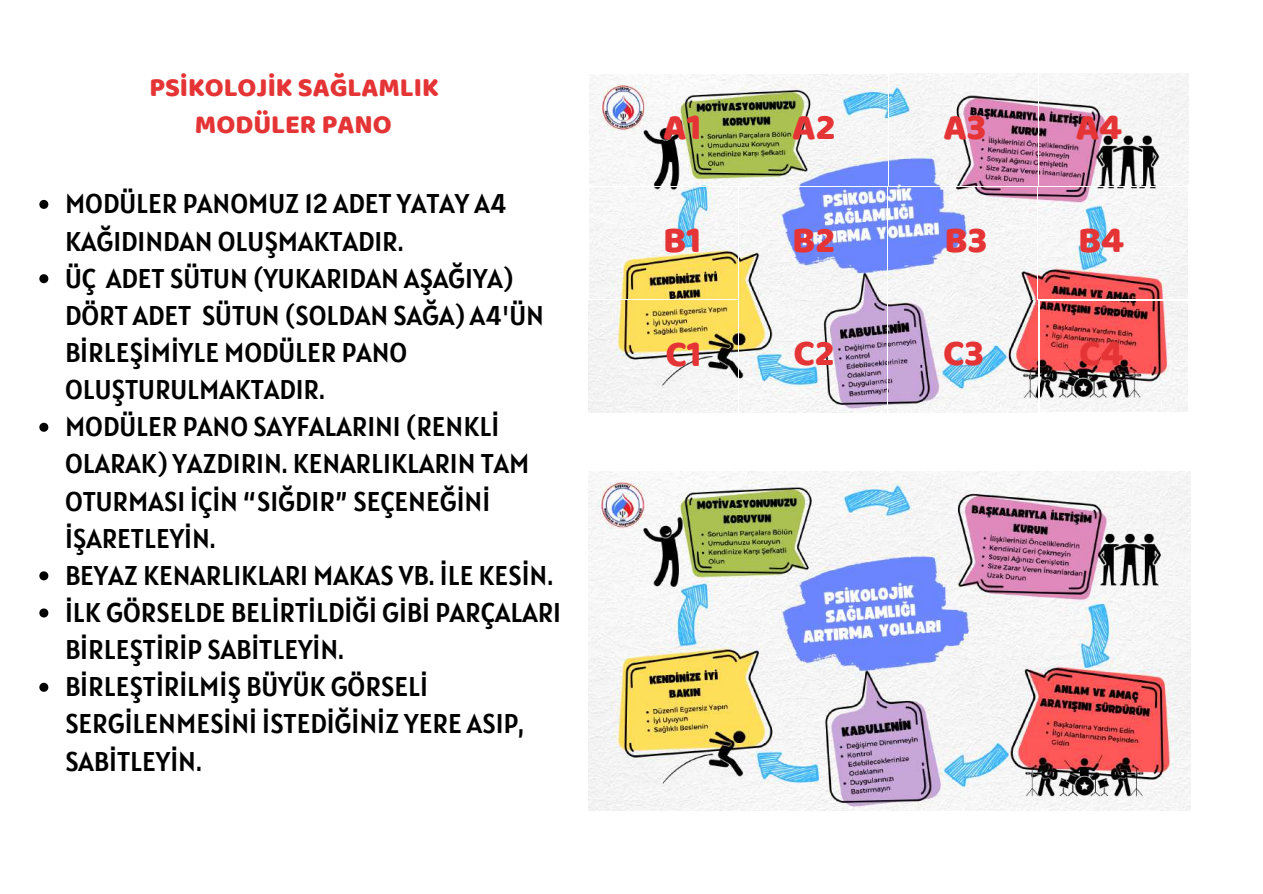
<style>
.page{position:relative;width:1263px;height:894px;background:#fff}
.page>*{position:absolute;margin:0;border:0;box-sizing:border-box;transform-origin:0 0}
.t1{font:37.5px "Baloo Thambi";color:#e53435}
.t2{font:27px/37px "Alatsi";color:#000}
.t3{font:27px/37px "Baloo";color:#e53435;text-align:center}
</style>
<div class="page">
<img style="left:589px;top:74px;width:298px;height:225px">
<img style="left:889px;top:74px;width:149px;height:111px">
<img style="left:1040px;top:74px;width:148px;height:111px">
<img style="left:889px;top:188px;width:147px;height:111px">
<img style="left:1039px;top:187px;width:148px;height:112px">
<img style="left:589px;top:301px;width:148px;height:111px">
<img style="left:739px;top:301px;width:147px;height:111px">
<img style="left:1040px;top:301px;width:147px;height:111px">
<img style="left:889px;top:301px;width:148px;height:111px">
<img style="left:589px;top:471px;width:602px;height:339px">
<svg style="left:39px;top:200px;width:9px;height:9px"></svg>
<svg style="left:39px;top:274px;width:9px;height:9px"></svg>
<svg style="left:39px;top:422px;width:9px;height:9px"></svg>
<svg style="left:39px;top:571px;width:9px;height:9px"></svg>
<svg style="left:39px;top:608px;width:9px;height:9px"></svg>
<svg style="left:39px;top:682px;width:9px;height:9px"></svg>
<p class="t3" style="left:149px;top:68px;width:291px">PSİKOLOJİK SAĞLAMLIK<br>MODÜLER PANO</p>
<p class="t2" style="left:65px;top:185px;width:498px">MODÜLER PANOMUZ 12 ADET YATAY A4<br>KAĞIDINDAN OLUŞMAKTADIR.<br>ÜÇ ADET SÜTUN (YUKARIDAN AŞAĞIYA)<br>DÖRT ADET SÜTUN (SOLDAN SAĞA) A4'ÜN<br>BİRLEŞİMİYLE MODÜLER PANO<br>OLUŞTURULMAKTADIR.<br>MODÜLER PANO SAYFALARINI (RENKLİ<br>OLARAK) YAZDIRIN. KENARLIKLARIN TAM<br>OTURMASI İÇİN “SIĞDIR” SEÇENEĞİNİ<br>İŞARETLEYİN.<br>BEYAZ KENARLIKLARI MAKAS VB. İLE KESİN.<br>İLK GÖRSELDE BELİRTİLDİĞİ GİBİ PARÇALARI<br>BİRLEŞTİRİP SABİTLEYİN.<br>BİRLEŞTİRİLMİŞ BÜYÜK GÖRSELİ<br>SERGİLENMESİNİ İSTEDİĞİNİZ YERE ASIP,<br>SABİTLEYİN.</p>
<h1 class="t1" style="left:663px;top:100px;width:40px">A1</h1>
<h1 class="t1" style="left:792px;top:100px;width:45px">A2</h1>
<h1 class="t1" style="left:943px;top:100px;width:44px">A3</h1>
<h1 class="t1" style="left:1076px;top:100px;width:48px">A4</h1>
<h1 class="t1" style="left:663px;top:213px;width:39px">B1</h1>
<h1 class="t1" style="left:792px;top:212px;width:44px">B2</h1>
<h1 class="t1" style="left:1078px;top:212px;width:47px">B4</h1>
<h1 class="t1" style="left:944px;top:213px;width:44px">B3</h1>
<h1 class="t1" style="left:665px;top:326px;width:38px">C1</h1>
<h1 class="t1" style="left:793px;top:325px;width:42px">C2</h1>
<h1 class="t1" style="left:943px;top:325px;width:42px">C3</h1>
<h1 class="t1" style="left:1079px;top:325px;width:46px">C4</h1>
</div>
